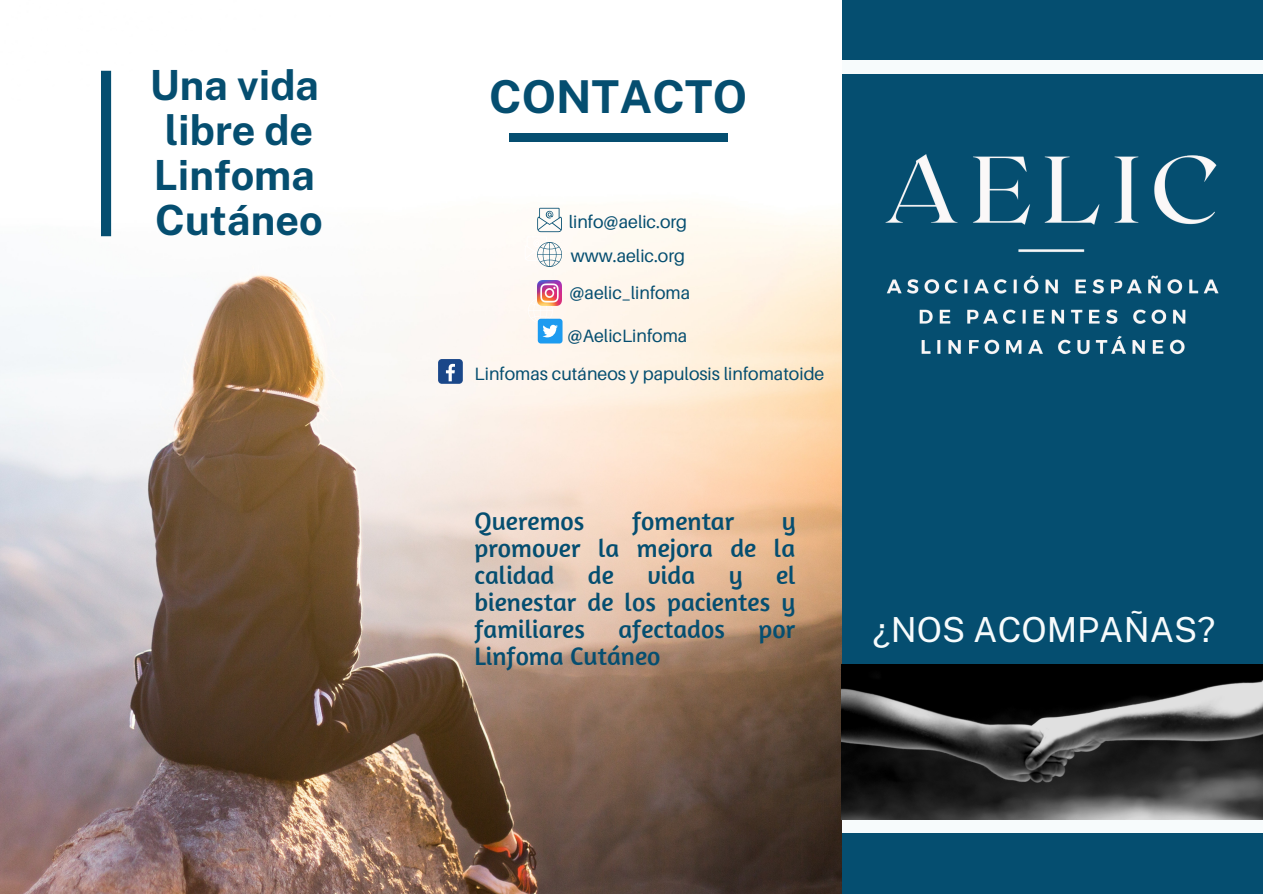
<style>
.page{position:relative;width:1263px;height:894px;background:#fff}
.page>*{position:absolute;margin:0;border:0;box-sizing:border-box;transform-origin:0 0}
.t1{font:700 45.3px "Public Sans";color:#054e70}
.t2{font:700 41.55px/45px "Public Sans";color:#054e70}
.t3{font:34.5px "Public Sans";color:#f7fbfc}
.t4{font:25.8px/27px "Amaranth";color:#054e70;text-align:justify}
.t5{font:17.85px/37.8px "Aileron";color:#054e70}
</style>
<div class="page">
<div style="left:0;top:0;width:1263px;height:893px;background:#054e70"></div>
<div style="left:434px;top:819px;width:829px;height:13px;background:#f7fbfc"></div>
<img style="left:841px;top:0;width:422px;height:557px">
<img style="left:0;top:0;width:841px;height:893px">
<div style="left:101px;top:71px;width:10px;height:165px;background:#054e70"></div>
<img style="left:841px;top:664px;width:422px;height:155px">
<div style="left:509px;top:133px;width:218px;height:8px;background:#054e70"></div>
<img style="left:537px;top:281px;width:25px;height:24px">
<div style="left:438px;top:359px;width:25px;height:24px;background:#1a4789;border-radius:4px"></div>
<svg style="left:446px;top:364px;width:9px;height:17px"></svg>
<svg style="left:525px;top:208px;width:37px;height:59px;background:#e1e6e6"></svg>
<div style="left:538px;top:318px;width:24px;height:25px;background:#1d9bf0;border-radius:3px"></div>
<svg style="left:528px;top:298px;width:30px;height:39px"></svg>
<h2 class="t2" style="left:150px;top:62px;width:174px">Una vida libre de<br>Linfoma<br>Cutáneo</h2>
<h1 class="t1" style="left:489px;top:70px;width:259px">CONTACTO</h1>
<p class="t5" style="left:569px;top:203px;width:120px">linfo@aelic.org</p>
<p class="t5" style="left:571px;top:236px;width:116px">www.aelic.org</p>
<p class="t5" style="left:569px;top:273px;width:122px">@aelic_linfoma</p>
<p class="t5" style="left:475px;top:316px;width:351px;text-indent:93px">@AelicLinfoma<br>Linfomas cutáneos y papulosis linfomatoide</p>
<p class="t4" style="left:474px;top:506px;width:112px">Queremos</p>
<p class="t4" style="left:632px;top:506px;width:104px">fomentar</p>
<p class="t4" style="left:474px;top:506px;width:323px;text-indent:307px">y promover la mejora de la calidad</p>
<p class="t4" style="left:474px;top:560px;width:323px;text-indent:302px">el bienestar de los pacientes y familiares</p>
<p class="t4" style="left:588px;top:560px;width:27px">de</p>
<p class="t4" style="left:647px;top:560px;width:49px">vida</p>
<p class="t4" style="left:729px;top:560px;width:15px">y</p>
<p class="t4" style="left:618px;top:614px;width:108px">afectados</p>
<p class="t4" style="left:758px;top:614px;width:38px">por</p>
<p class="t4" style="left:474px;top:641px;width:187px">Linfoma Cutáneo</p>
<h3 class="t3" style="left:873px;top:609px;width:344px">¿NOS ACOMPAÑAS?</h3>
</div>
